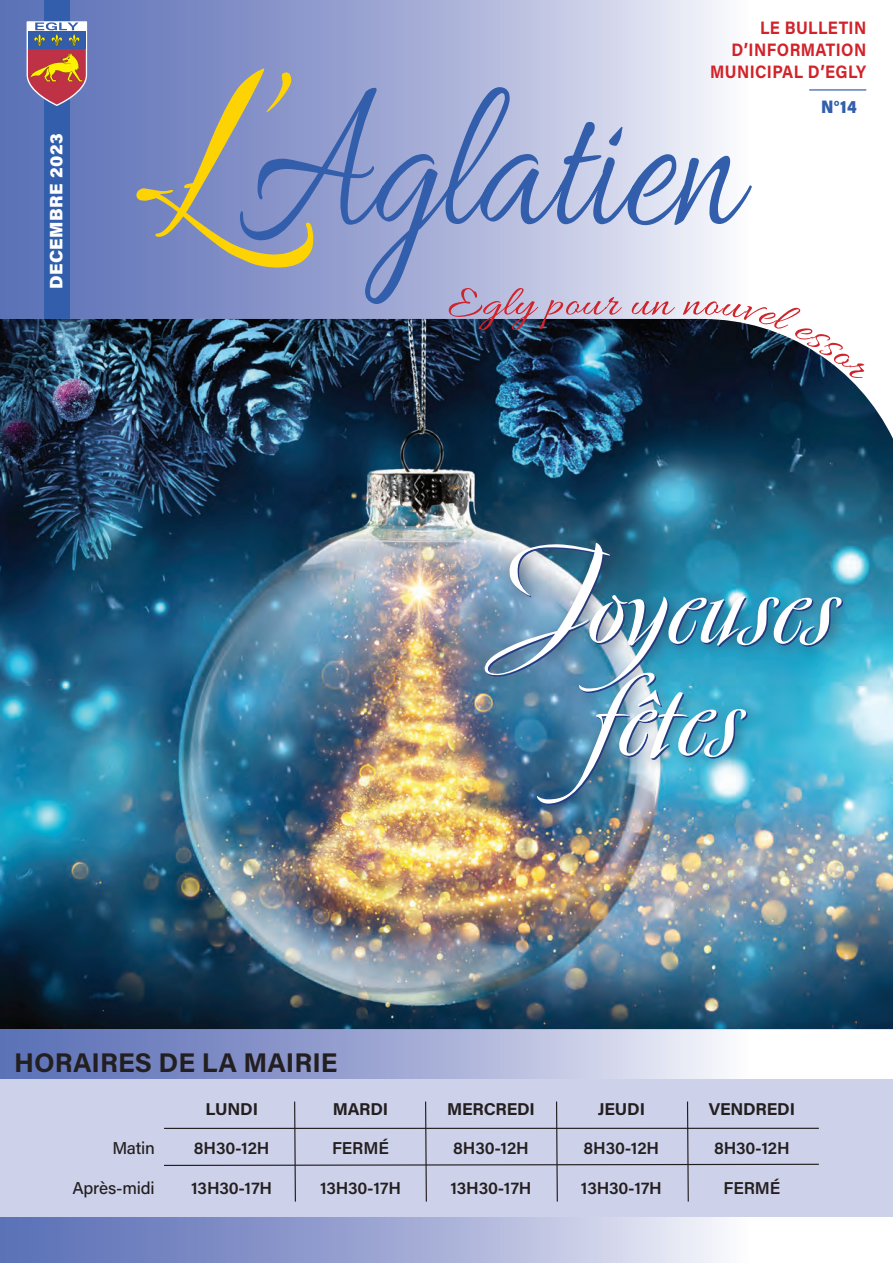
<style>
.page{position:relative;width:893px;height:1263px;background:#fff}
.page>*{position:absolute;margin:0;border:0;box-sizing:border-box;transform-origin:0 0}
.t1{font:700 27px "Acumin Pro";color:#231f20}
.t2{font:700 18px "Acumin Pro";letter-spacing:.025em;color:#d1232a;scale:.9 1}
.t3{font:900 18px "Acumin Pro";letter-spacing:.025em;color:#fff}
.t4{font:900 18px "Acumin Pro";color:#325eab;scale:.9 1}
.t5{font:600 17.1px "Acumin Pro";letter-spacing:-.01em;color:#231f20}
.t6{font:700 17.1px "Acumin Pro";letter-spacing:-.01em;color:#231f20}
.t7{font:500 17.1px "Acumin Pro";letter-spacing:-.01em;color:#231f20}
</style>
<div class="page">
<div style="left:0;top:0;width:753px;height:1263px;background:linear-gradient(to right,#5166b2,#f2f1f9)"></div>
<div style="left:44px;top:0;width:26px;height:355px;background:#325eab"></div>
<svg style="left:27px;top:21px;width:60px;height:85px"></svg>
<img style="left:0;top:319px;width:893px;height:710px">
<img style="left:449px;top:288px;width:415px;height:90px">
<svg style="left:240px;top:87px;width:512px;height:217px;background:#adb7da"></svg>
<svg style="left:136px;top:66px;width:178px;height:202px;background:#8b92ac"></svg>
<hr style="left:809px;top:89px;width:57px;height:2px;background:#325eab">
<div style="left:0;top:1080px;width:893px;height:137px;background:#cdd1e9"></div>
<svg style="left:164px;top:1101px;width:655px;height:101px"></svg>
<div style="left:477px;top:537px;width:381px;height:283px;background:#242e47;opacity:.5"></div>
<img style="left:536px;top:691px;width:212px;height:114px">
<img style="left:485px;top:543px;width:357px;height:148px">
<p class="t3" style="left:44px;top:289px;width:157px;rotate:-90deg">DECEMBRE 2023</p>
<p class="t1" style="left:14px;top:1044px;width:325px">HORAIRES DE LA MAIRIE</p>
<p class="t2" style="left:760px;top:16px;width:119px">LE BULLETIN</p>
<p class="t2" style="left:731px;top:37px;width:151px">D’INFORMATION</p>
<p class="t2" style="left:710px;top:59px;width:175px">MUNICIPAL D’EGLY</p>
<p class="t4" style="left:821px;top:94px;width:41px">N°14</p>
<p class="t7" style="left:112px;top:1136px;width:44px">Matin</p>
<p class="t7" style="left:72px;top:1176px;width:84px">Après-midi</p>
<p class="t6" style="left:205px;top:1097px;width:54px">LUNDI</p>
<p class="t6" style="left:333px;top:1097px;width:57px">MARDI</p>
<p class="t6" style="left:447px;top:1097px;width:89px">MERCREDI</p>
<p class="t6" style="left:598px;top:1097px;width:49px">JEUDI</p>
<p class="t6" style="left:709px;top:1097px;width:88px">VENDREDI</p>
<p class="t5" style="left:194px;top:1136px;width:77px">8H30-12H</p>
<p class="t5" style="left:332px;top:1136px;width:58px">FERMÉ</p>
<p class="t5" style="left:453px;top:1136px;width:77px">8H30-12H</p>
<p class="t5" style="left:584px;top:1136px;width:77px">8H30-12H</p>
<p class="t5" style="left:714px;top:1136px;width:77px">8H30-12H</p>
<p class="t5" style="left:191px;top:1176px;width:82px">13H30-17H</p>
<p class="t5" style="left:320px;top:1176px;width:82px">13H30-17H</p>
<p class="t5" style="left:451px;top:1176px;width:82px">13H30-17H</p>
<p class="t5" style="left:581px;top:1176px;width:82px">13H30-17H</p>
<p class="t5" style="left:724px;top:1176px;width:58px">FERMÉ</p>
</div>
